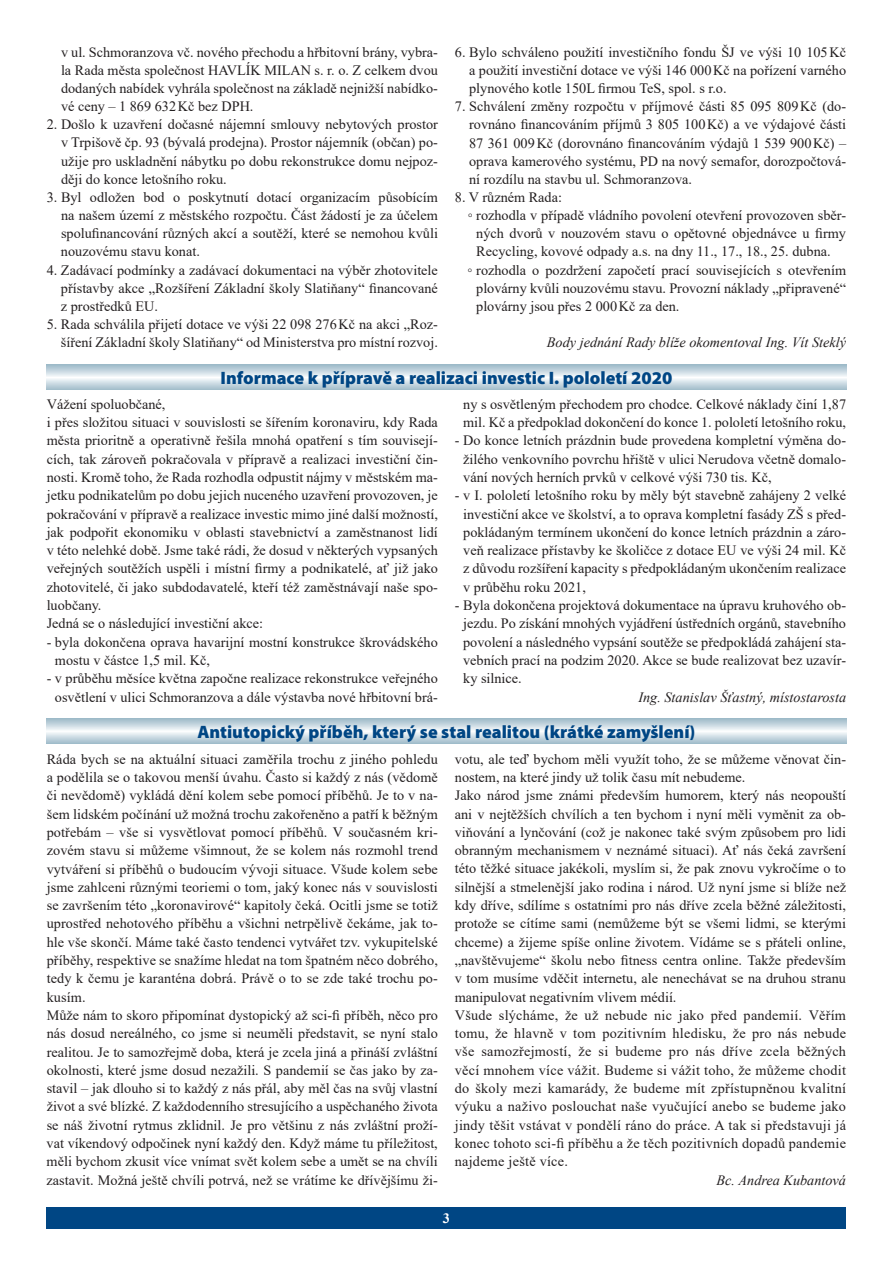
<style>
.page{position:relative;width:893px;height:1263px;background:#fff}
.page>*{position:absolute;margin:0;border:0;box-sizing:border-box;transform-origin:0 0}
.t1{font:900 18px "Myriad Pro";color:#004684}
.t2{font:14.25px/18.3px "Times New Roman";color:#231f20;text-align:justify}
.t3{font:italic 14.25px "Times New Roman";color:#231f20}
.t4{font:700 14.25px "Times New Roman";color:#fff}
</style>
<div class="page">
<div style="left:47px;top:1208px;width:799px;height:21px;background:#004684"></div>
<svg style="left:47px;top:364px;width:799px;height:26px;background:#c9d9e2"></svg>
<svg style="left:47px;top:718px;width:799px;height:26px;background:#c9d9e1"></svg>
<p class="t2" style="left:469px;top:42px;width:378px;text-indent:-14px">6. Bylo schváleno použití investičního fondu ŠJ ve výši 10 105Kč a použití investiční dotace ve výši 146 000Kč na pořízení varného plynového kotle 150L firmou TeS, spol. s r.o.</p>
<p class="t2" style="left:469px;top:97px;width:378px;text-indent:-14px">7. Schválení změny rozpočtu v příjmové části 85 095 809Kč (do&shy;rovnáno financováním příjmů 3 805 100Kč) a ve výdajové části 87 361 009Kč (dorovnáno financováním výdajů 1 539 900Kč) – oprava kamerového systému, PD na nový semafor, dorozpočtová&shy;ní rozdílu na stavbu ul. Schmoranzova.</p>
<p class="t2" style="left:455px;top:188px;width:109px">8. V různém Rada:</p>
<p class="t2" style="left:468px;top:206px;width:380px">◦ rozhodla v případě vládního povolení otevření provozoven sběr-</p>
<p class="t2" style="left:476px;top:224px;width:371px">ných dvorů v nouzovém stavu o opětovné objednávce u firmy</p>
<p class="t2" style="left:476px;top:242px;width:356px">Recycling, kovové odpady a.s. na dny 11., 17., 18., 25. dubna.</p>
<p class="t2" style="left:468px;top:260px;width:380px">◦ rozhodla o pozdržení započetí prací souvisejících s otevřením</p>
<p class="t2" style="left:476px;top:278px;width:371px">plovárny kvůli nouzovému stavu. Provozní náklady „připravené“</p>
<p class="t2" style="left:476px;top:297px;width:205px">plovárny jsou přes 2 000Kč za den.</p>
<p class="t3" style="left:547px;top:333px;width:301px">Body jednání Rady blíže okomentoval Ing. Vít Steklý</p>
<p class="t1" style="left:221px;top:366px;width:453px">Informace k přípravě a realizaci investic I. pololetí 2020</p>
<p class="t2" style="left:47px;top:394px;width:393px;text-align:left">Vážení spoluobčané,<br>i přes složitou situaci v souvislosti se šířením koronaviru, kdy Rada města prioritně a operativně řešila mnohá opatření s tím souvisejí&shy;cích, tak zároveň pokračovala v přípravě a realizaci investiční čin&shy;nosti. Kromě toho, že Rada rozhodla odpustit nájmy v městském ma&shy;jetku podnikatelům po dobu jejich nuceného uzavření provozoven, je pokračování v přípravě a realizace investic mimo jiné další možností, jak podpořit ekonomiku v oblasti stavebnictví a zaměstnanost lidí v této nelehké době. Jsme také rádi, že dosud v některých vypsaných veřejných soutěžích uspěli i místní firmy a podnikatelé, ať již jako zhotovitelé, či jako subdodavatelé, kteří též zaměstnávají naše spo&shy;luobčany.<br>Jedná se o následující investiční akce:</p>
<p class="t2" style="left:55px;top:632px;width:384px;text-indent:-8px">- byla dokončena oprava havarijní mostní konstrukce škrovádského mostu v částce 1,5 mil. Kč,</p>
<p class="t2" style="left:47px;top:669px;width:393px;text-align:center">- v průběhu měsíce května započne realizace rekonstrukce veřejného osvětlení v ulici Schmoranzova a dále výstavba nové hřbitovní brá-</p>
<p class="t2" style="left:61px;top:42px;width:378px">v ul. Schmoranzova vč. nového přechodu a hřbitovní brány, vybra&shy;la Rada města společnost HAVLÍK MILAN s. r. o. Z celkem dvou dodaných nabídek vyhrála společnost na základě nejnižší nabídko&shy;vé ceny – 1 869 632Kč bez DPH.</p>
<p class="t2" style="left:61px;top:115px;width:378px;text-indent:-14px">2. Došlo k uzavření dočasné nájemní smlouvy nebytových prostor v Trpišově čp. 93 (bývalá prodejna). Prostor nájemník (občan) po&shy;užije pro uskladnění nábytku po dobu rekonstrukce domu nejpoz&shy;ději do konce letošního roku.</p>
<p class="t2" style="left:61px;top:188px;width:378px;text-indent:-14px">3. Byl odložen bod o poskytnutí dotací organizacím působícím na našem území z městského rozpočtu. Část žádostí je za účelem spolufinancování různých akcí a soutěží, které se nemohou kvůli nouzovému stavu konat.</p>
<p class="t2" style="left:61px;top:260px;width:378px;text-indent:-14px">4. Zadávací podmínky a zadávací dokumentaci na výběr zhotovitele přístavby akce „Rozšíření Základní školy Slatiňany“ financované z prostředků EU.</p>
<p class="t2" style="left:47px;top:315px;width:393px;text-align:right">5. Rada schválila přijetí dotace ve výši 22 098 276Kč na akci „Roz&shy;šíření Základní školy Slatiňany“ od Ministerstva pro místní rozvoj.</p>
<p class="t2" style="left:463px;top:394px;width:384px">ny s osvětleným přechodem pro chodce. Celkové náklady činí 1,87 mil. Kč a předpoklad dokončení do konce 1. pololetí letošního roku,</p>
<p class="t2" style="left:463px;top:431px;width:384px;text-indent:-8px">- Do konce letních prázdnin bude provedena kompletní výměna do&shy;žilého venkovního povrchu hřiště v ulici Nerudova včetně domalo&shy;vání nových herních prvků v celkové výši 730 tis. Kč,</p>
<p class="t2" style="left:463px;top:486px;width:384px;text-indent:-8px">- v I. pololetí letošního roku by měly být stavebně zahájeny 2 velké investiční akce ve školství, a to oprava kompletní fasády ZŠ s před&shy;pokládaným termínem ukončení do konce letních prázdnin a záro&shy;veň realizace přístavby ke školičce z dotace EU ve výši 24 mil. Kč z důvodu rozšíření kapacity s předpokládaným ukončením realizace v průběhu roku 2021,</p>
<p class="t2" style="left:463px;top:596px;width:384px;text-indent:-8px">- Byla dokončena projektová dokumentace na úpravu kruhového ob&shy;jezdu. Po získání mnohých vyjádření ústředních orgánů, stavebního povolení a následného vypsání soutěže se předpokládá zahájení sta&shy;vebních prací na podzim 2020. Akce se bude realizovat bez uzavír&shy;ky silnice.</p>
<p class="t3" style="left:638px;top:687px;width:209px">Ing. Stanislav Šťastný, místostarosta</p>
<p class="t1" style="left:197px;top:719px;width:500px">Antiutopický příběh, který se stal realitou (krátké zamyšlení)</p>
<p class="t2" style="left:47px;top:749px;width:393px;text-align:left">Ráda bych se na aktuální situaci zaměřila trochu z jiného pohledu a podělila se o takovou menší úvahu. Často si každý z nás (vědomě či nevědomě) vykládá dění kolem sebe pomocí příběhů. Je to v na&shy;šem lidském počínání už možná trochu zakořeněno a patří k běžným potřebám – vše si vysvětlovat pomocí příběhů. V současném kri&shy;zovém stavu si můžeme všimnout, že se kolem nás rozmohl trend vytváření si příběhů o budoucím vývoji situace. Všude kolem sebe jsme zahlceni různými teoriemi o tom, jaký konec nás v souvislosti se završením této „koronavirové“ kapitoly čeká. Ocitli jsme se totiž uprostřed nehotového příběhu a všichni netrpělivě čekáme, jak to&shy;hle vše skončí. Máme také často tendenci vytvářet tzv. vykupitelské příběhy, respektive se snažíme hledat na tom špatném něco dobrého, tedy k čemu je karanténa dobrá. Právě o to se zde také trochu po&shy;kusím.<br>Může nám to skoro připomínat dystopický až sci-fi příběh, něco pro nás dosud nereálného, co jsme si neuměli představit, se nyní stalo realitou. Je to samozřejmě doba, která je zcela jiná a přináší zvláštní okolnosti, které jsme dosud nezažili. S pandemií se čas jako by za&shy;stavil – jak dlouho si to každý z nás přál, aby měl čas na svůj vlastní život a své blízké. Z každodenního stresujícího a uspěchaného života se náš životní rytmus zklidnil. Je pro většinu z nás zvláštní proží&shy;vat víkendový odpočinek nyní každý den. Když máme tu příležitost, měli bychom zkusit více vnímat svět kolem sebe a umět se na chvíli zastavit. Možná ještě chvíli potrvá, než se vrátíme ke dřívějšímu ži-</p>
<p class="t2" style="left:455px;top:749px;width:393px;text-align:left">votu, ale teď bychom měli využít toho, že se můžeme věnovat čin&shy;nostem, na které jindy už tolik času mít nebudeme.<br>Jako národ jsme známi především humorem, který nás neopouští ani v nejtěžších chvílích a ten bychom i nyní měli vyměnit za ob&shy;viňování a lynčování (což je nakonec také svým způsobem pro lidi obranným mechanismem v neznámé situaci). Ať nás čeká završení této těžké situace jakékoli, myslím si, že pak znovu vykročíme o to silnější a stmelenější jako rodina i národ. Už nyní jsme si blíže než kdy dříve, sdílíme s ostatními pro nás dříve zcela běžné záležitosti, protože se cítíme sami (nemůžeme být se všemi lidmi, se kterými chceme) a žijeme spíše online životem. Vídáme se s přáteli online, „navštěvujeme“ školu nebo fitness centra online. Takže především v tom musíme vděčit internetu, ale nenechávat se na druhou stranu manipulovat negativním vlivem médií.<br>Všude slýcháme, že už nebude nic jako před pandemií. Věřím tomu, že hlavně v tom pozitivním hledisku, že pro nás nebude vše samozřejmostí, že si budeme pro nás dříve zcela běžných věcí mnohem více vážit. Budeme si vážit toho, že můžeme chodit do školy mezi kamarády, že budeme mít zpřístupněnou kvalitní výuku a naživo poslouchat naše vyučující anebo se budeme jako jindy těšit vstávat v pondělí ráno do práce. A tak si představuji já konec tohoto sci-fi příběhu a že těch pozitivních dopadů pandemie najdeme ještě více.</p>
<p class="t3" style="left:717px;top:1170px;width:131px">Bc. Andrea Kubantová</p>
<p class="t4" style="left:443px;top:1208px;width:9px">3</p>
</div>
